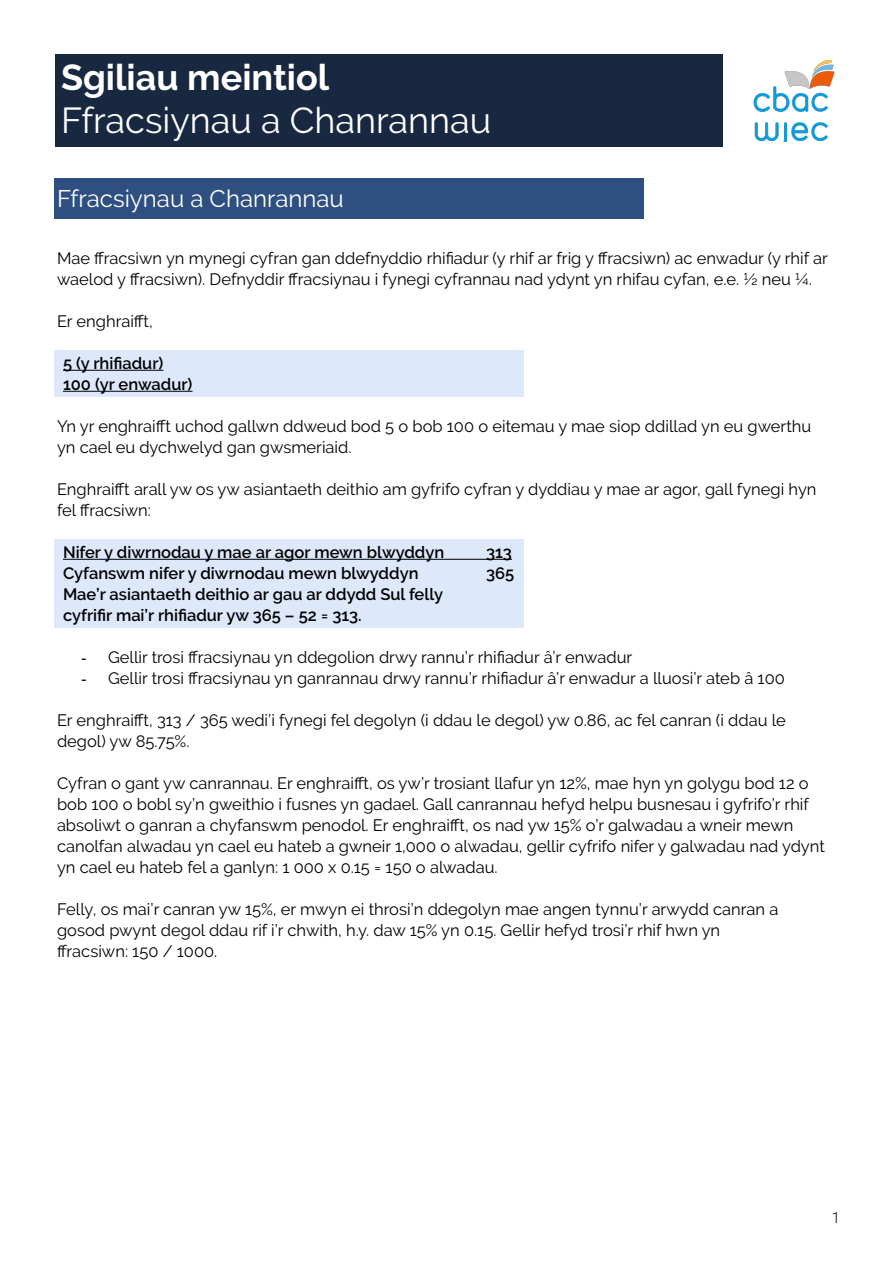
<style>
.page{position:relative;width:893px;height:1263px;background:#fff}
.page>*{position:absolute;margin:0;border:0;box-sizing:border-box;transform-origin:0 0}
.t1{font:36px "Raleway";color:#fff}
.t2{font:700 36px "Raleway";color:#fff}
.t3{font:24px "Raleway";color:#fff}
.t4{font:16.5px/21px "Raleway";color:#000}
.t5{font:600 16.5px/21px "Raleway";color:#000}
.t6{font:300 15px "Roboto";color:#000}
.s1{font-family:"Times New Roman"}
</style>
<div class="page">
<div style="left:55px;top:54px;width:667px;height:50px;background:#172840"></div>
<div style="left:55px;top:98px;width:667px;height:49px;background:#172840"></div>
<img style="left:753px;top:61px;width:82px;height:81px">
<div style="left:54px;top:178px;width:590px;height:41px;background:#2e4f7f"></div>
<div style="left:55px;top:350px;width:469px;height:26px;background:#dde8fa"></div>
<hr style="left:63px;top:370px;width:100px;height:1px;background:#000">
<div style="left:55px;top:371px;width:469px;height:26px;background:#dde8fa"></div>
<hr style="left:63px;top:391px;width:129px;height:1px;background:#000">
<div style="left:55px;top:539px;width:469px;height:26px;background:#dde8fa"></div>
<hr style="left:63px;top:559px;width:449px;height:1px;background:#000">
<div style="left:55px;top:560px;width:469px;height:26px;background:#dde8fa"></div>
<div style="left:55px;top:581px;width:469px;height:26px;background:#dde8fa"></div>
<div style="left:55px;top:602px;width:469px;height:26px;background:#dde8fa"></div>
<h1 class="t2" style="left:61px;top:56px;width:270px">Sgiliau meintiol</h1>
<h1 class="t1" style="left:61px;top:99px;width:432px">Ffracsiynau a Chanrannau</h1>
<h2 class="t3" style="left:57px;top:185px;width:288px">Ffracsiynau a Chanrannau</h2>
<p class="t4" style="left:57px;top:248px;width:772px">Mae ffracsiwn yn mynegi cyfran gan ddefnyddio rhifiadur (y rhif ar frig y ffracsiwn) ac enwadur (y rhif ar waelod y ffracsiwn). Defnyddir ffracsiynau i fynegi cyfrannau nad ydynt yn rhifau cyfan, e.e. ½ neu ¼.</p>
<p class="t4" style="left:57px;top:311px;width:97px">Er enghraifft,</p>
<p class="t5" style="left:63px;top:353px;width:131px">5 (y rhifiadur)<br>100 (yr enwadur)</p>
<p class="t4" style="left:57px;top:416px;width:756px">Yn yr enghraifft uchod gallwn ddweud bod 5 o bob 100 o eitemau y mae siop ddillad yn eu gwerthu yn cael eu dychwelyd gan gwsmeriaid.</p>
<p class="t4" style="left:57px;top:479px;width:761px">Enghraifft arall yw os yw asiantaeth deithio am gyfrifo cyfran y dyddiau y mae ar agor, gall fynegi hyn fel ffracsiwn:</p>
<p class="t5" style="left:63px;top:542px;width:383px">Nifer y diwrnodau y mae ar agor mewn blwyddyn</p>
<p class="t5" style="left:486px;top:542px;width:27px">313</p>
<p class="t5" style="left:63px;top:563px;width:357px">Cyfanswm nifer y diwrnodau mewn blwyddyn</p>
<p class="t5" style="left:486px;top:563px;width:30px">365</p>
<p class="t5" style="left:63px;top:584px;width:382px">Mae’r asiantaeth deithio ar gau ar ddydd Sul felly cyfrifir mai’r rhifiadur yw 365 – 52 = 313.</p>
<p class="t4" style="left:81px;top:647px;width:553px"><span class="s1">-</span> Gellir trosi ffracsiynau yn ddegolion drwy rannu’r rhifiadur â’r enwadur</p>
<p class="t4" style="left:81px;top:668px;width:705px"><span class="s1">-</span> Gellir trosi ffracsiynau yn ganrannau drwy rannu’r rhifiadur â’r enwadur a lluosi’r ateb â 100</p>
<p class="t4" style="left:57px;top:710px;width:730px">Er enghraifft, 313 / 365 wedi’i fynegi fel degolyn (i ddau le degol) yw 0.86, ac fel canran (i ddau le degol) yw 85.75%.</p>
<p class="t4" style="left:57px;top:773px;width:769px">Cyfran o gant yw canrannau. Er enghraifft, os yw’r trosiant llafur yn 12%, mae hyn yn golygu bod 12 o bob 100 o bobl sy’n gweithio i fusnes yn gadael. Gall canrannau hefyd helpu busnesau i gyfrifo’r rhif absoliwt o ganran a chyfanswm penodol. Er enghraifft, os nad yw 15% o’r galwadau a wneir mewn canolfan alwadau yn cael eu hateb a gwneir 1,000 o alwadau, gellir cyfrifo nifer y galwadau nad ydynt yn cael eu hateb fel a ganlyn: 1 000 x 0.15 = 150 o alwadau.</p>
<p class="t4" style="left:57px;top:899px;width:723px">Felly, os mai’r canran yw 15%, er mwyn ei throsi’n ddegolyn mae angen tynnu’r arwydd canran a gosod pwynt degol ddau rif i’r chwith, h.y. daw 15% yn 0.15. Gellir hefyd trosi’r rhif hwn yn ffracsiwn: 150 / 1000.</p>
<p class="t6" style="left:832px;top:1207px;width:10px">1</p>
</div>
